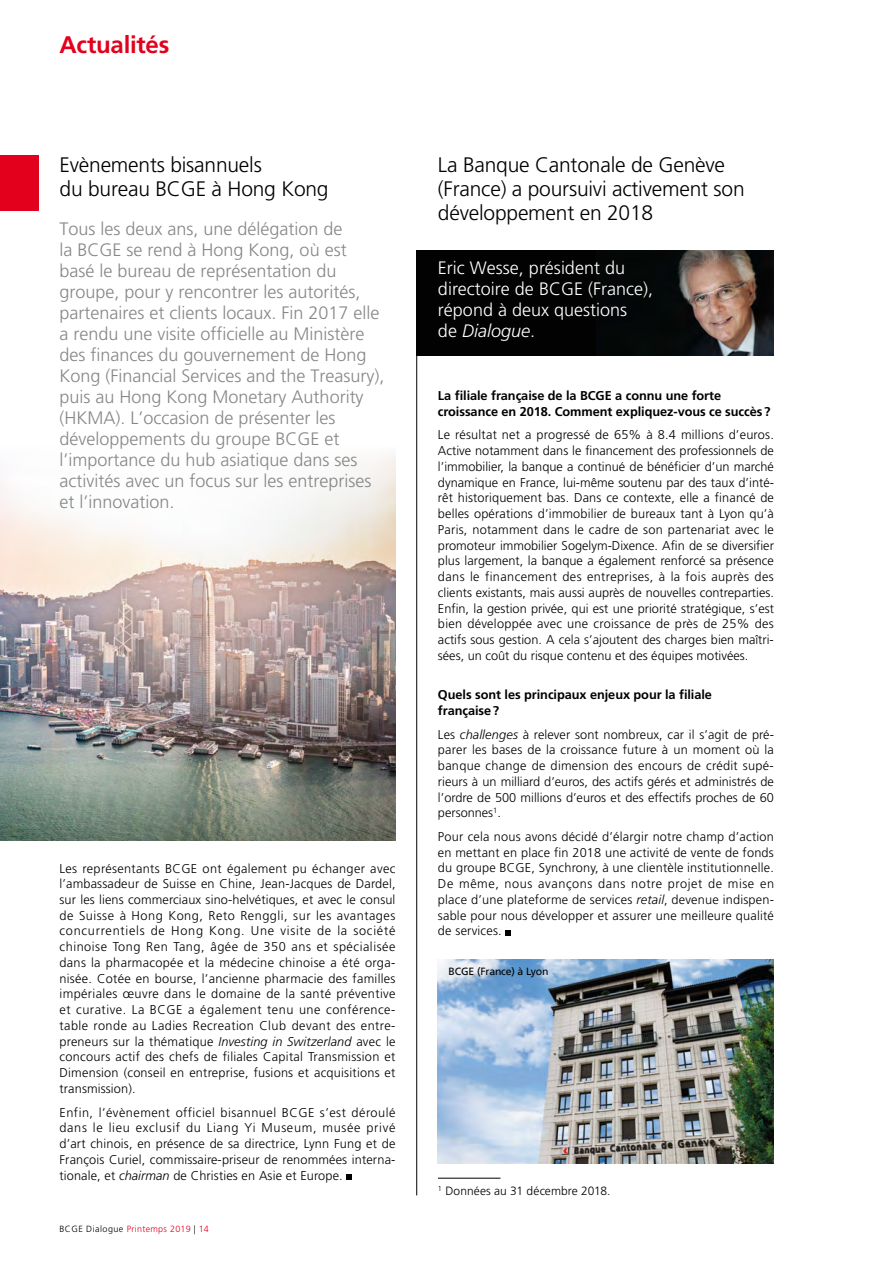
<style>
.page{position:relative;width:893px;height:1263px;background:#fff}
.page>*{position:absolute;margin:0;border:0;box-sizing:border-box;transform-origin:0 0}
.t1{font:700 24px "Frutiger LT Std";letter-spacing:-.01em;color:#e3001d}
.t2{font:300 21px/24px "Frutiger LT Std";letter-spacing:-.01em;color:#000}
.t3{font:300 18px/21px "Frutiger LT Std";color:#868786}
.t4{font:300 18px/21px "Frutiger LT Std";color:#fff}
.t5{font:300 12.75px/15.8px "Frutiger LT Std";letter-spacing:.01em;color:#000;text-align:justify}
.t6{font:700 12.75px/15.8px "Frutiger LT Std";letter-spacing:-.005em;color:#000}
.t7{font:300 12px "Frutiger LT Std";letter-spacing:.005em;color:#000}
.t8{font:10.5px "Frutiger LT Std";letter-spacing:-.015em;color:#000}
.t9{font:300 9px "Frutiger LT Std";letter-spacing:.03em;color:#e3001d}
.s1{font-style:italic}
.s2{color:#000}
</style>
<div class="page">
<img style="left:0;top:454px;width:395px;height:387px">
<div style="left:417px;top:250px;width:357px;height:106px;background:#020203"></div>
<img style="left:677px;top:250px;width:97px;height:106px">
<img style="left:438px;top:959px;width:336px;height:205px">
<div style="left:0;top:156px;width:38px;height:55px;background:#e3001d"></div>
<svg style="left:506px;top:930px;width:5px;height:5px"></svg>
<svg style="left:346px;top:1174px;width:5px;height:6px"></svg>
<hr style="left:438px;top:1178px;width:62px;height:1px;background:#000">
<hr style="left:416px;top:250px;width:1px;height:945px;background:#020203">
<h1 class="t1" style="left:60px;top:31px;width:111px">Actualités</h1>
<h2 class="t2" style="left:60px;top:153px;width:271px">Evènements bisannuels<br>du bureau BCGE à Hong Kong</h2>
<p class="t3" style="left:60px;top:218px;width:327px">Tous les deux ans, une délégation de<br>la BCGE se rend à Hong Kong, où est basé le bureau de représentation du groupe, pour y rencontrer les autorités, partenaires et clients locaux. Fin 2017 elle a rendu une visite officielle au Ministère des finances du gouvernement de Hong Kong (Financial Services and the Treasury), puis au Hong Kong Monetary Authority (HKMA). L’occasion de présenter les développements du groupe BCGE et l’importance du hub asiatique dans ses activités avec un focus sur les entreprises et l’innovation.</p>
<p class="t5" style="left:60px;top:860px;width:338px">Les représentants BCGE ont également pu échanger avec l’ambassadeur de Suisse en Chine, Jean-Jacques de Dardel, sur les liens commerciaux sino-helvétiques, et avec le consul de Suisse à Hong Kong, Reto Renggli, sur les avantages concurrentiels de Hong Kong. Une visite de la société chinoise Tong Ren Tang, âgée de 350 ans et spécialisée dans la pharmacopée et la médecine chinoise a été orga&shy;nisée. Cotée en bourse, l’ancienne pharmacie des familles impériales œuvre dans le domaine de la santé préventive et curative. La BCGE a également tenu une conférence&shy;table ronde au Ladies Recreation Club devant des entre&shy;preneurs sur la thématique <span class="s1">Investing in Switzerland</span> avec le concours actif des chefs de filiales Capital Transmission et Dimension (conseil en entreprise, fusions et acquisitions et transmission).</p>
<p class="t5" style="left:60px;top:1104px;width:338px">Enfin, l’évènement officiel bisannuel BCGE s’est déroulé dans le lieu exclusif du Liang Yi Museum, musée privé d’art chinois, en présence de sa directrice, Lynn Fung et de François Curiel, commissaire-priseur de renommées interna&shy;tionale, et <span class="s1">chairman</span> de Christies en Asie et Europe.</p>
<p class="t9" style="left:60px;top:1224px;width:151px"><span class="s2">BCGE Dialogue</span> Printemps 2019 <span class="s2">|</span> 14</p>
<h2 class="t2" style="left:438px;top:153px;width:308px">La Banque Cantonale de Genève (France) a poursuivi activement son développement en 2018</h2>
<h3 class="t4" style="left:438px;top:257px;width:217px">Eric Wesse, président du directoire de BCGE (France), répond à deux questions<br>de <span class="s1">Dialogue</span>.</h3>
<p class="t6" style="left:438px;top:388px;width:334px">La filiale française de la BCGE a connu une forte croissance en 2018. Comment expliquez-vous ce succès?</p>
<p class="t5" style="left:438px;top:427px;width:337px">Le résultat net a progressé de 65% à 8.4 millions d’euros.<br>Active notamment dans le financement des professionnels de l’immobilier, la banque a continué de bénéficier d’un marché dynamique en France, lui-même soutenu par des taux d’inté&shy;rêt historiquement bas. Dans ce contexte, elle a financé de belles opérations d’immobilier de bureaux tant à Lyon qu’à Paris, notamment dans le cadre de son partenariat avec le promoteur immobilier Sogelym-Dixence. Afin de se diversifier plus largement, la banque a également renforcé sa présence dans le financement des entreprises, à la fois auprès des clients existants, mais aussi auprès de nouvelles contreparties.<br>Enfin, la gestion privée, qui est une priorité stratégique, s’est bien développée avec une croissance de près de 25% des actifs sous gestion. A cela s’ajoutent des charges bien maîtri&shy;sées, un coût du risque contenu et des équipes motivées.</p>
<p class="t6" style="left:438px;top:687px;width:276px">Quels sont les principaux enjeux pour la filiale française?</p>
<p class="t5" style="left:438px;top:726px;width:337px">Les <span class="s1">challenges</span> à relever sont nombreux, car il s’agit de pré&shy;parer les bases de la croissance future à un moment où la banque change de dimension des encours de crédit supé&shy;rieurs à un milliard d’euros, des actifs gérés et administrés de l’ordre de 500 millions d’euros et des effectifs proches de 60 personnes<sup>1</sup>.</p>
<p class="t5" style="left:438px;top:829px;width:338px">Pour cela nous avons décidé d’élargir notre champ d’action en mettant en place fin 2018 une activité de vente de fonds du groupe BCGE, Synchrony, à une clientèle institutionnelle.<br>De même, nous avançons dans notre projet de mise en place d’une plateforme de services <span class="s1">retail</span>, devenue indispen&shy;sable pour nous développer et assurer une meilleure qualité de services.</p>
<p class="t8" style="left:449px;top:965px;width:101px">BCGE (France) à Lyon</p>
<p class="t7" style="left:438px;top:1184px;width:174px"><sup>1</sup> Données au 31 décembre 2018.</p>
</div>
